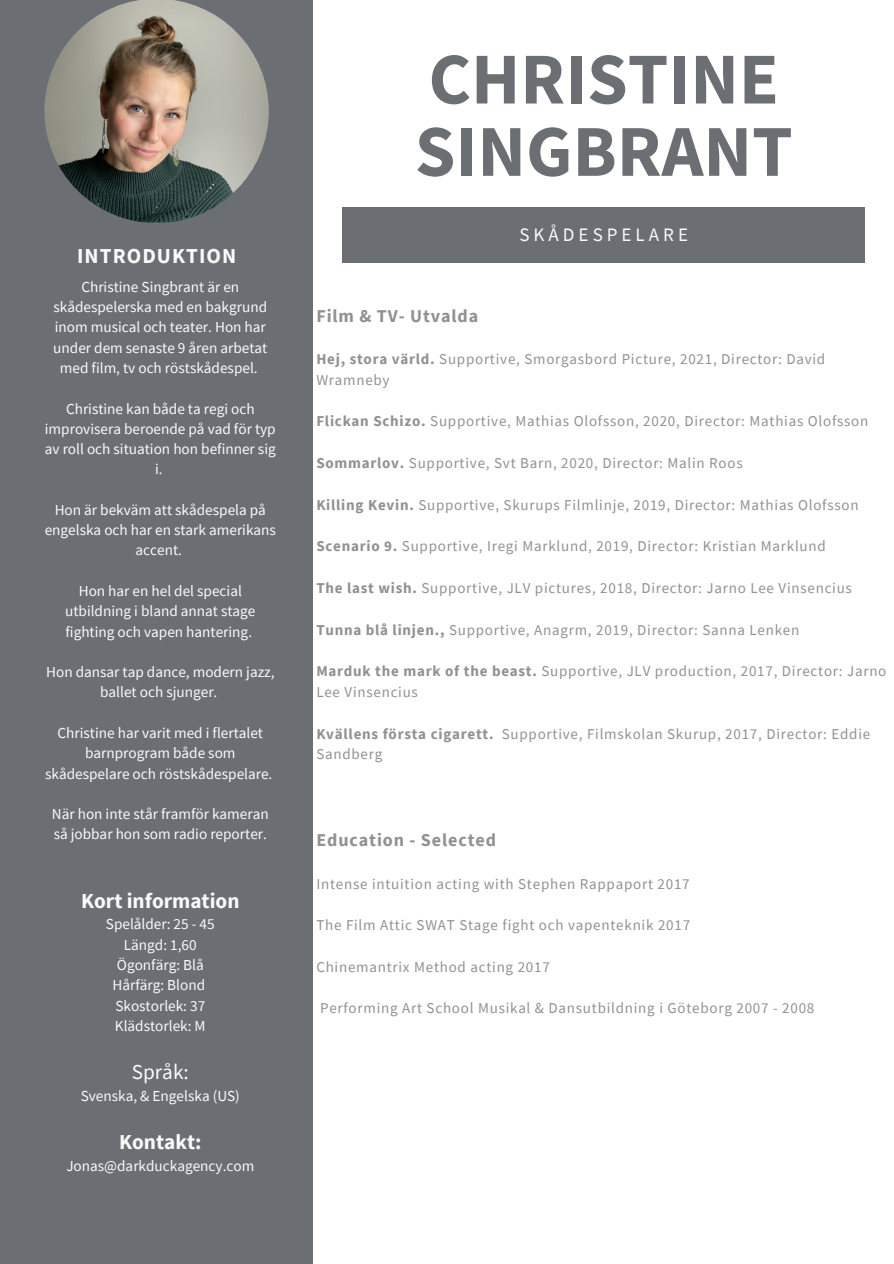
<style>
.page{position:relative;width:894px;height:1264px;background:#fff}
.page>*{position:absolute;margin:0;border:0;box-sizing:border-box;transform-origin:0 0}
.t1{font:700 73.05px/72.3px "Source Sans Pro";color:#6b6e73}
.t2{font:700 21.3px "Source Sans Pro";letter-spacing:.05em;color:#fafafa}
.t3{font:700 21.15px "Source Sans Pro";color:#fafafa}
.t4{font:21.15px "Source Sans Pro";color:#fafafa}
.t5{font:19.05px "Source Sans Pro";letter-spacing:.21em;color:#fafafa}
.t6{font:700 18px "Source Sans Pro";letter-spacing:.05em;color:#919191}
.t7{font:15.15px/20.2px "Source Sans Pro";color:#fafafa;text-align:center}
.t8{font:15px/20.9px "Source Sans Pro";letter-spacing:.05em;color:#919191}
.s1{font-weight:700}
</style>
<div class="page">
<div style="left:342px;top:207px;width:522px;height:55px;background:#6b6e73"></div>
<div style="left:0;top:0;width:312px;height:1263px;background:#6b6e73"></div>
<img style="left:44px;top:0;width:225px;height:223px;border-radius:50%">
<p class="t2" style="left:77px;top:242px;width:161px">INTRODUKTION</p>
<p class="t7" style="left:53px;top:276px;width:215px">Christine Singbrant är en skådespelerska med en bakgrund inom musical och teater. Hon har under dem senaste 9 åren arbetat med film, tv och röstskådespel.</p>
<p class="t7" style="left:45px;top:398px;width:232px">Christine kan både ta regi och improvisera beroende på vad för typ av roll och situation hon befinner sig i.</p>
<p class="t7" style="left:45px;top:499px;width:233px">Hon är bekväm att skådespela på engelska och har en stark amerikans accent.</p>
<p class="t7" style="left:65px;top:580px;width:192px">Hon har en hel del special utbildning i bland annat stage fighting och vapen hantering.</p>
<p class="t7" style="left:46px;top:661px;width:230px">Hon dansar tap dance, modern jazz, ballet och sjunger.</p>
<p class="t7" style="left:45px;top:722px;width:229px">Christine har varit med i flertalet barnprogram både som skådespelare och röstskådespelare.</p>
<p class="t7" style="left:52px;top:803px;width:218px;text-align:left">När hon inte står framför kameran så jobbar hon som radio reporter.</p>
<p class="t3" style="left:81px;top:887px;width:160px">Kort information</p>
<p class="t7" style="left:106px;top:913px;width:110px">Spelålder: 25 - 45</p>
<p class="t7" style="left:124px;top:934px;width:74px">Längd: 1,60</p>
<p class="t7" style="left:117px;top:954px;width:88px">Ögonfärg: Blå</p>
<p class="t7" style="left:112px;top:974px;width:94px">Hårfärg: Blond</p>
<p class="t7" style="left:115px;top:995px;width:91px">Skostorlek: 37</p>
<p class="t7" style="left:115px;top:1015px;width:92px">Klädstorlek: M</p>
<p class="t4" style="left:132px;top:1058px;width:58px">Språk:</p>
<p class="t7" style="left:81px;top:1085px;width:161px">Svenska, &amp; Engelska (US)</p>
<p class="t3" style="left:119px;top:1128px;width:84px">Kontakt:</p>
<p class="t7" style="left:66px;top:1154px;width:189px">Jonas@darkduckagency.com</p>
<p class="t1" style="left:414px;top:41px;width:379px">CHRISTINE<br>SINGBRANT</p>
<p class="t5" style="left:519px;top:222px;width:170px">SKÅDESPELARE</p>
<p class="t6" style="left:316px;top:304px;width:163px">Film &amp; TV- Utvalda</p>
<p class="t8" style="left:316px;top:348px;width:510px"><span class="s1">Hej, stora värld.</span> Supportive, Smorgasbord Picture, 2021, Director: David<br>Wramneby</p>
<p class="t8" style="left:316px;top:410px;width:553px"><span class="s1">Flickan Schizo.</span> Supportive, Mathias Olofsson, 2020, Director: Mathias Olofsson</p>
<p class="t8" style="left:316px;top:452px;width:427px"><span class="s1">Sommarlov.</span> Supportive, Svt Barn, 2020, Director: Malin Roos</p>
<p class="t8" style="left:316px;top:494px;width:543px"><span class="s1">Killing Kevin.</span> Supportive, Skurups Filmlinje, 2019, Director: Mathias Olofsson</p>
<p class="t8" style="left:316px;top:535px;width:511px"><span class="s1">Scenario 9.</span> Supportive, Iregi Marklund, 2019, Director: Kristian Marklund</p>
<p class="t8" style="left:316px;top:577px;width:537px"><span class="s1">The last wish.</span> Supportive, JLV pictures, 2018, Director: Jarno Lee Vinsencius</p>
<p class="t8" style="left:316px;top:618px;width:484px"><span class="s1">Tunna blå linjen.,</span> Supportive, Anagrm, 2019, Director: Sanna Lenken</p>
<p class="t8" style="left:316px;top:660px;width:571px"><span class="s1">Marduk the mark of the beast.</span> Supportive, JLV production, 2017, Director: Jarno<br>Lee Vinsencius</p>
<p class="t8" style="left:316px;top:722px;width:555px"><span class="s1">Kvällens första cigarett.</span> Supportive, Filmskolan Skurup, 2017, Director: Eddie<br>Sandberg</p>
<p class="t6" style="left:316px;top:828px;width:181px">Education - Selected</p>
<p class="t8" style="left:316px;top:872px;width:375px">Intense intuition acting with Stephen Rappaport 2017</p>
<p class="t8" style="left:316px;top:914px;width:375px">The Film Attic SWAT Stage fight och vapenteknik 2017</p>
<p class="t8" style="left:316px;top:956px;width:235px">Chinemantrix Method acting 2017</p>
<p class="t8" style="left:320px;top:997px;width:495px">Performing Art School Musikal &amp; Dansutbildning i Göteborg 2007 - 2008</p>
</div>
